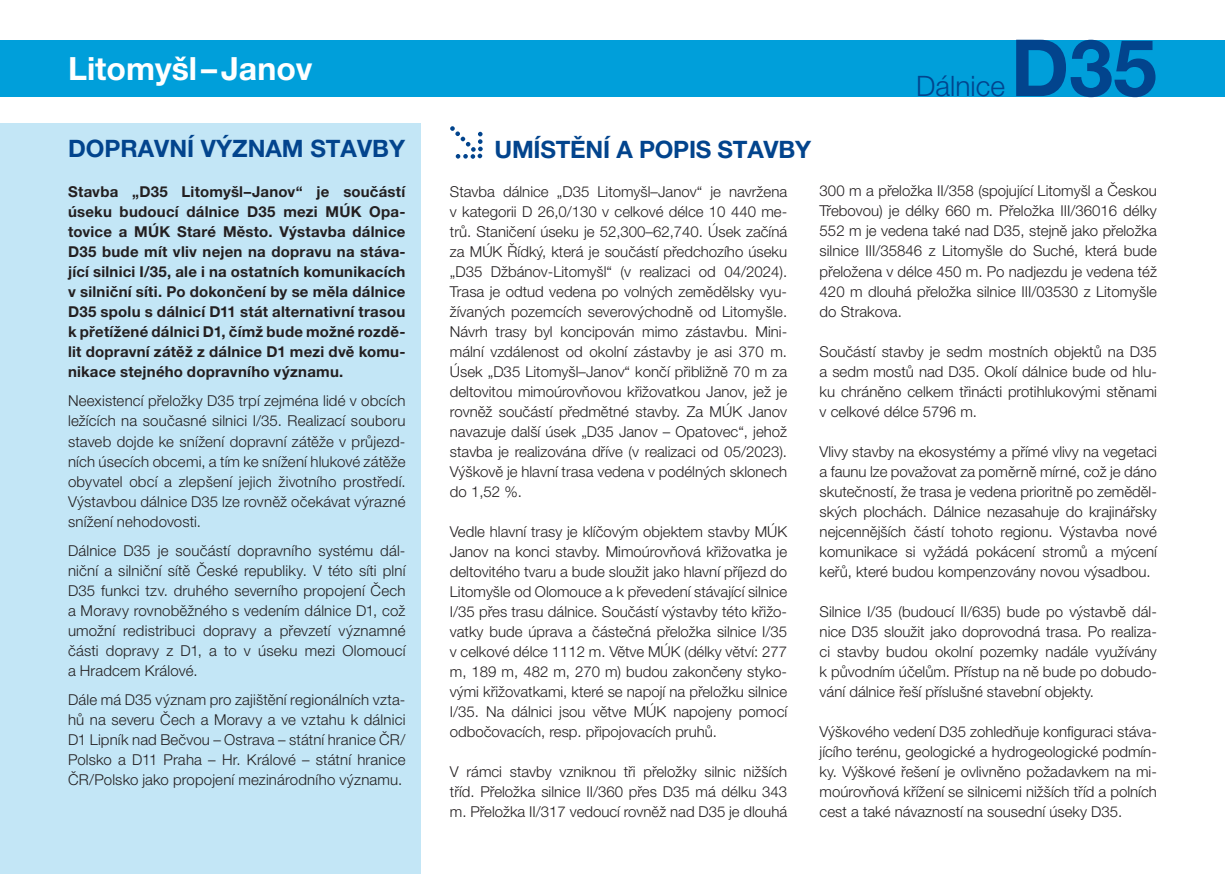
<style>
.page{position:relative;width:1225px;height:874px;background:#fff}
.page>*{position:absolute;margin:0;border:0;box-sizing:border-box;transform-origin:0 0}
.t1{font:700 78.8px "Helvetica Neue LT Pro";color:#02448d}
.t2{font:700 32px "Helvetica Neue LT Pro";color:#fff}
.t3{font:300 28.2px "Helvetica Neue LT Pro";color:#02448d}
.t4{font:700 24px "Helvetica Neue LT Pro";color:#02448d}
.t5{font:300 15px/20px "Helvetica Neue LT Pro";color:#231f20;text-align:justify}
.t6{font:700 15px/20px "Helvetica Neue LT Pro";letter-spacing:.015em;color:#231f20;text-align:justify}
</style>
<div class="page">
<div style="left:0;top:40px;width:1225px;height:56px;background:#009fda"></div>
<div style="left:0;top:123px;width:421px;height:750px;background:#c3e6f6"></div>
<svg style="left:450px;top:126px;width:33px;height:33px"></svg>
<h2 class="t2" style="left:68px;top:48px;width:246px">Litomyšl–Janov</h2>
<h3 class="t4" style="left:68px;top:133px;width:338px">DOPRAVNÍ VÝZNAM STAVBY</h3>
<p class="t6" style="left:68px;top:181px;width:339px">Stavba „D35 Litomyšl–Janov“ je součástí úseku budoucí dálnice D35 mezi MÚK Opa&shy;tovice a MÚK Staré Město. Výstavba dálnice D35 bude mít vliv nejen na dopravu na stáva&shy;jící silnici I/35, ale i na ostatních komunikacích v silniční síti. Po dokončení by se měla dálnice D35 spolu s dálnicí D11 stát alternativní trasou k přetížené dálnici D1, čímž bude možné rozdě&shy;lit dopravní zátěž z dálnice D1 mezi dvě komu&shy;nikace stejného dopravního významu.</p>
<p class="t5" style="left:68px;top:390px;width:339px">Neexistencí přeložky D35 trpí zejména lidé v obcích ležících na současné silnici I/35. Realizací souboru staveb dojde ke snížení dopravní zátěže v průjezd&shy;ních úsecích obcemi, a tím ke snížení hlukové zátěže obyvatel obcí a zlepšení jejich životního prostředí.<br>Výstavbou dálnice D35 lze rovněž očekávat výrazné snížení nehodovosti.</p>
<p class="t5" style="left:68px;top:539px;width:339px">Dálnice D35 je součástí dopravního systému dál&shy;niční a silniční sítě České republiky. V této síti plní D35 funkci tzv. druhého severního propojení Čech a Moravy rovnoběžného s vedením dálnice D1, což umožní redistribuci dopravy a převzetí významné části dopravy z D1, a to v úseku mezi Olomoucí a Hradcem Králové.</p>
<p class="t5" style="left:68px;top:688px;width:339px">Dále má D35 význam pro zajištění regionálních vzta&shy;hů na severu Čech a Moravy a ve vztahu k dálnici D1 Lipník nad Bečvou – Ostrava – státní hranice ČR/ Polsko a D11 Praha – Hr. Králové – státní hranice ČR/Polsko jako propojení mezinárodního významu.</p>
<h3 class="t4" style="left:494px;top:135px;width:318px">UMÍSTĚNÍ A POPIS STAVBY</h3>
<h3 class="t3" style="left:916px;top:69px;width:90px">Dálnice</h3>
<h1 class="t1" style="left:1010px;top:19px;width:148px">D35</h1>
<p class="t5" style="left:450px;top:181px;width:339px">Stavba dálnice „D35 Litomyšl–Janov“ je navržena v kategorii D 26,0/130 v celkové délce 10 440 me&shy;trů. Staničení úseku je 52,300–62,740. Úsek začíná za MÚK Řídký, která je součástí předchozího úseku „D35 Džbánov-Litomyšl“ (v realizaci od 04/2024).<br>Trasa je odtud vedena po volných zemědělsky vyu&shy;žívaných pozemcích severovýchodně od Litomyšle.<br>Návrh trasy byl koncipován mimo zástavbu. Mini&shy;mální vzdálenost od okolní zástavby je asi 370 m.<br>Úsek „D35 Litomyšl–Janov“ končí přibližně 70 m za deltovitou mimoúrovňovou křižovatkou Janov, jež je rovněž součástí předmětné stavby. Za MÚK Janov navazuje další úsek „D35 Janov – Opatovec“, jehož stavba je realizována dříve (v realizaci od 05/2023).<br>Výškově je hlavní trasa vedena v podélných sklonech do 1,52 %.</p>
<p class="t5" style="left:450px;top:521px;width:339px">Vedle hlavní trasy je klíčovým objektem stavby MÚK Janov na konci stavby. Mimoúrovňová křižovatka je deltovitého tvaru a bude sloužit jako hlavní příjezd do Litomyšle od Olomouce a k převedení stávající silnice I/35 přes trasu dálnice. Součástí výstavby této křižo&shy;vatky bude úprava a částečná přeložka silnice I/35 v celkové délce 1112 m. Větve MÚK (délky větví: 277 m, 189 m, 482 m, 270 m) budou zakončeny styko&shy;vými křižovatkami, které se napojí na přeložku silnice I/35. Na dálnici jsou větve MÚK napojeny pomocí odbočovacích, resp. připojovacích pruhů.</p>
<p class="t5" style="left:450px;top:761px;width:339px">V rámci stavby vzniknou tři přeložky silnic nižších tříd. Přeložka silnice II/360 přes D35 má délku 343 m. Přeložka II/317 vedoucí rovněž nad D35 je dlouhá</p>
<p class="t5" style="left:819px;top:181px;width:339px">300 m a přeložka II/358 (spojující Litomyšl a Českou Třebovou) je délky 660 m. Přeložka III/36016 délky 552 m je vedena také nad D35, stejně jako přeložka silnice III/35846 z Litomyšle do Suché, která bude přeložena v délce 450 m. Po nadjezdu je vedena též 420 m dlouhá přeložka silnice III/03530 z Litomyšle do Strakova.</p>
<p class="t5" style="left:819px;top:341px;width:339px">Součástí stavby je sedm mostních objektů na D35 a sedm mostů nad D35. Okolí dálnice bude od hlu&shy;ku chráněno celkem třinácti protihlukovými stěnami v celkové délce 5796 m.</p>
<p class="t5" style="left:819px;top:441px;width:339px">Vlivy stavby na ekosystémy a přímé vlivy na vegetaci a faunu lze považovat za poměrně mírné, což je dáno skutečností, že trasa je vedena prioritně po zeměděl&shy;ských plochách. Dálnice nezasahuje do krajinářsky nejcennějších částí tohoto regionu. Výstavba nové komunikace si vyžádá pokácení stromů a mýcení keřů, které budou kompenzovány novou výsadbou.</p>
<p class="t5" style="left:819px;top:601px;width:339px">Silnice I/35 (budoucí II/635) bude po výstavbě dál&shy;nice D35 sloužit jako doprovodná trasa. Po realiza&shy;ci stavby budou okolní pozemky nadále využívány k původním účelům. Přístup na ně bude po dobudo&shy;vání dálnice řeší příslušné stavební objekty.</p>
<p class="t5" style="left:819px;top:721px;width:339px">Výškového vedení D35 zohledňuje konfiguraci stáva&shy;jícího terénu, geologické a hydrogeologické podmín&shy;ky. Výškové řešení je ovlivněno požadavkem na mi&shy;moúrovňová křížení se silnicemi nižších tříd a polních cest a také návazností na sousední úseky D35.</p>
</div>
